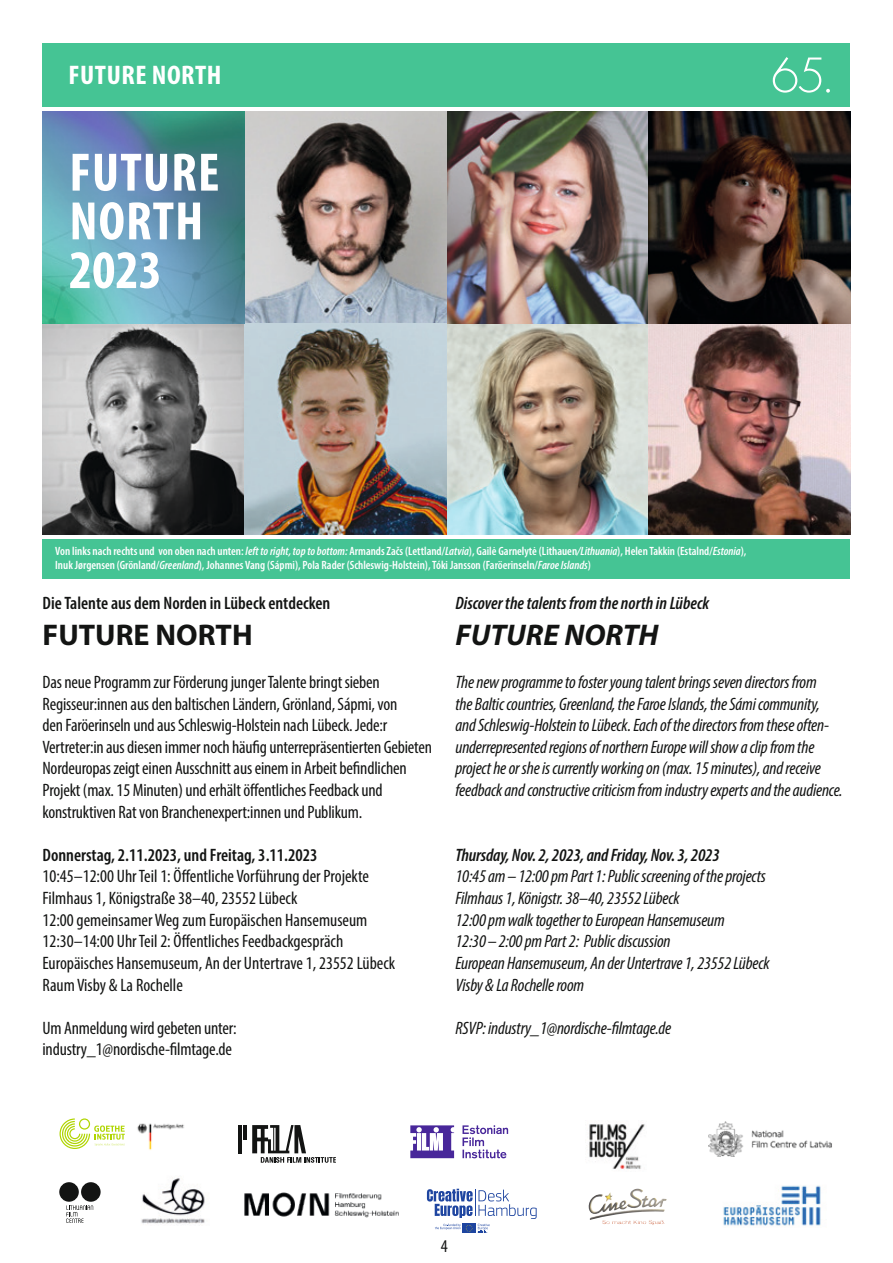
<style>
.page{position:relative;width:893px;height:1263px;background:#fff}
.page>*{position:absolute;margin:0;border:0;box-sizing:border-box;transform-origin:0 0}
.t1{font:700 condensed 54.6px/48.8px "Myriad Pro";letter-spacing:.02em;color:#fff}
.t2{font:700 30px "Myriad Pro";color:#131413}
.t3{font:italic 700 30px "Myriad Pro";color:#131413}
.t4{font:700 condensed 27px "Myriad Pro";letter-spacing:.02em;color:#fff;scale:1.05 1}
.t5{font:condensed 18px/21.6px "Myriad Pro";letter-spacing:-.01em;color:#131413}
.t6{font:italic condensed 18px/21.6px "Myriad Pro";letter-spacing:-.01em;color:#131413}
.t7{font:600 condensed 18px "Myriad Pro";color:#131413}
.t8{font:italic 600 condensed 18px "Myriad Pro";letter-spacing:-.01em;color:#131413}
.t9{font:600 condensed 12px "Myriad Pro";color:#fff}
.s1{font-style:italic}
</style>
<div class="page">
<div style="left:43px;top:43px;width:807px;height:64px;background:#45c494"></div>
<svg style="left:773px;top:57px;width:57px;height:36px"></svg>
<svg style="left:427px;top:1189px;width:110px;height:44px"></svg>
<img style="left:244px;top:1192px;width:155px;height:25px">
<svg style="left:60px;top:1118px;width:65px;height:31px"></svg>
<img style="left:137px;top:1123px;width:47px;height:27px">
<img style="left:723px;top:1185px;width:98px;height:41px">
<hr style="left:238px;top:1125px;width:4px;height:28px;background:#131413">
<svg style="left:243px;top:1125px;width:93px;height:38px"></svg>
<svg style="left:410px;top:1125px;width:98px;height:33px"></svg>
<img style="left:589px;top:1124px;width:56px;height:45px">
<img style="left:708px;top:1121px;width:124px;height:35px">
<svg style="left:66px;top:1205px;width:27px;height:18px"></svg>
<div style="left:59px;top:1182px;width:20px;height:20px;background:#131413;border-radius:50%"></div>
<div style="left:81px;top:1182px;width:20px;height:20px;background:#131413;border-radius:50%"></div>
<img style="left:141px;top:1178px;width:64px;height:46px">
<img style="left:589px;top:1189px;width:54px;height:25px">
<div style="left:43px;top:539px;width:807px;height:40px;background:#45c494"></div>
<img style="left:244px;top:323px;width:404px;height:212px">
<img style="left:648px;top:323px;width:202px;height:212px">
<img style="left:446px;top:111px;width:202px;height:212px">
<svg style="left:43px;top:323px;width:201px;height:212px;background:#878888"></svg>
<svg style="left:244px;top:111px;width:202px;height:212px;background:#9a9594"></svg>
<svg style="left:648px;top:111px;width:202px;height:212px;background:#382b25"></svg>
<img style="left:244px;top:323px;width:202px;height:211px">
<svg style="left:43px;top:111px;width:201px;height:212px;background:#5d97ab"></svg>
<p class="t4" style="left:68px;top:58px;width:147px">FUTURE NORTH</p>
<p class="t1" style="left:69px;top:147px;width:152px">FUTURE<br>NORTH</p>
<p class="t1" style="left:69px;top:244px;width:94px">2023</p>
<p class="t9" style="left:55px;top:543px;width:693px">Von links nach rechts und von oben nach unten: <span class="s1">left to right, top to bottom:</span> Armands Začs (Lettland/<span class="s1">Latvia</span>), Gailė Garnelytė (Lithauen<span class="s1">/Lithuania</span>), Helen Takkin (Estalnd/<span class="s1">Estonia</span>),</p>
<p class="t9" style="left:55px;top:558px;width:537px">Inuk Jørgensen (Grönland/<span class="s1">Greenland</span>), Johannes Vang (Sápmi), Pola Rader (Schleswig-Holstein), Tóki Jansson (Faröerinseln/<span class="s1">Faroe Islands</span>)</p>
<p class="t7" style="left:43px;top:592px;width:289px">Die Talente aus dem Norden in Lübeck entdecken</p>
<p class="t2" style="left:43px;top:615px;width:212px">FUTURE NORTH</p>
<p class="t5" style="left:43px;top:671px;width:391px">Das neue Programm zur Förderung junger Talente bringt sieben Regisseur:innen aus den baltischen Ländern, Grönland, Sápmi, von<br>den Faröerinseln und aus Schleswig-Holstein nach Lübeck. Jede:r Vertreter:in aus diesen immer noch häufig unterrepräsentierten Gebieten Nordeuropas zeigt einen Ausschnitt aus einem in Arbeit befindlichen Projekt (max. 15 Minuten) und erhält öffentliches Feedback und konstruktiven Rat von Branchenexpert:innen und Publikum.</p>
<p class="t7" style="left:43px;top:844px;width:276px">Donnerstag, 2.11.2023, und Freitag, 3.11.2023</p>
<p class="t5" style="left:43px;top:865px;width:328px">10:45–12:00 Uhr Teil 1: Öffentliche Vorführung der Projekte</p>
<p class="t5" style="left:43px;top:887px;width:256px">Filmhaus 1, Königstraße 38–40, 23552 Lübeck</p>
<p class="t5" style="left:43px;top:909px;width:326px">12:00 gemeinsamer Weg zum Europäischen Hansemuseum</p>
<p class="t5" style="left:43px;top:930px;width:302px">12:30–14:00 Uhr Teil 2: Öffentliches Feedbackgespräch</p>
<p class="t5" style="left:43px;top:952px;width:354px">Europäisches Hansemuseum, An der Untertrave 1, 23552 Lübeck</p>
<p class="t5" style="left:43px;top:973px;width:142px">Raum Visby &amp; La Rochelle</p>
<p class="t5" style="left:43px;top:1017px;width:196px">Um Anmeldung wird gebeten unter:</p>
<p class="t5" style="left:43px;top:1038px;width:191px">industry_1@nordische-filmtage.de</p>
<p class="t8" style="left:455px;top:592px;width:255px">Discover the talents from the north in Lübeck</p>
<p class="t3" style="left:455px;top:615px;width:204px">FUTURE NORTH</p>
<p class="t6" style="left:455px;top:671px;width:389px">The new programme to foster young talent brings seven directors from<br>the Baltic countries, Greenland, the Faroe Islands, the Sámi community, and Schleswig-Holstein to Lübeck. Each of the directors from these often&shy;underrepresented regions of northern Europe will show a clip from the project he or she is currently working on (max. 15 minutes), and receive feedback and constructive criticism from industry experts and the audience.</p>
<p class="t8" style="left:455px;top:844px;width:266px">Thursday, Nov. 2, 2023, and Friday, Nov. 3, 2023</p>
<p class="t6" style="left:455px;top:865px;width:312px">10:45 am–12:00 pm Part 1: Public screening of the projects</p>
<p class="t6" style="left:455px;top:887px;width:226px">Filmhaus 1, Königstr. 38–40, 23552 Lübeck</p>
<p class="t6" style="left:455px;top:909px;width:271px">12:00 pm walk together to European Hansemuseum</p>
<p class="t6" style="left:455px;top:930px;width:217px">12:30–2:00 pm Part 2: Public discussion</p>
<p class="t6" style="left:455px;top:952px;width:316px">European Hansemuseum, An der Untertrave 1, 23552 Lübeck</p>
<p class="t6" style="left:455px;top:973px;width:130px">Visby &amp; La Rochelle room</p>
<p class="t6" style="left:455px;top:1017px;width:217px">RSVP: industry_1@nordische-filmtage.de</p>
<p class="t5" style="left:441px;top:1235px;width:8px">4</p>
</div>
